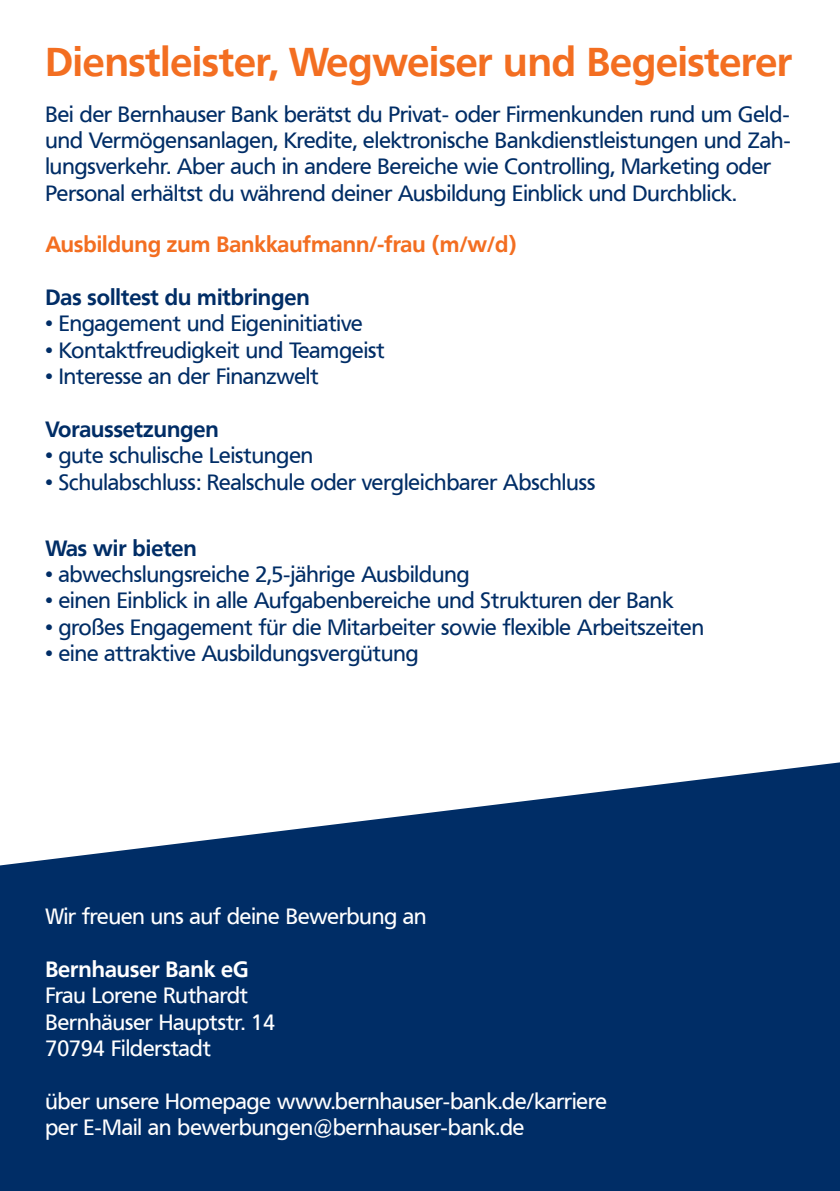
<style>
.page{position:relative;width:840px;height:1191px;background:#fff}
.page>*{position:absolute;margin:0;border:0;box-sizing:border-box;transform-origin:0 0}
.t1{font:700 40px "Frutiger VR";color:#f36e21}
.t2{font:22px/26.4px "Frutiger VR";color:#002d66}
.t3{font:22px/26.4px "Frutiger VR";color:#fff}
.t4{font:700 22px "Frutiger VR";color:#002d66}
.t5{font:700 22px "Frutiger VR";color:#f36e21}
.t6{font:700 22px "Frutiger VR";color:#fff}
</style>
<div class="page">
<svg style="left:0;top:762px;width:839px;height:429px;background:#1e4678"></svg>
<h1 class="t1" style="left:45px;top:38px;width:747px">Dienstleister, Wegweiser und Begeisterer</h1>
<p class="t2" style="left:45px;top:101px;width:746px">Bei der Bernhauser Bank berätst du Privat- oder Firmenkunden rund um Geld&shy;und Vermögensanlagen, Kredite, elektronische Bankdienstleistungen und Zah&shy;lungsverkehr. Aber auch in andere Bereiche wie Controlling, Marketing oder Personal erhältst du während deiner Ausbildung Einblick und Durchblick.</p>
<p class="t5" style="left:45px;top:231px;width:472px">Ausbildung zum Bankkaufmann/-frau (m/w/d)</p>
<p class="t4" style="left:45px;top:284px;width:266px">Das solltest du mitbringen</p>
<p class="t2" style="left:45px;top:311px;width:319px">• Engagement und Eigeninitiative</p>
<p class="t2" style="left:45px;top:337px;width:341px">• Kontaktfreudigkeit und Teamgeist</p>
<p class="t2" style="left:45px;top:363px;width:275px">• Interesse an der Finanzwelt</p>
<p class="t4" style="left:45px;top:416px;width:175px">Voraussetzungen</p>
<p class="t2" style="left:45px;top:443px;width:269px">• gute schulische Leistungen</p>
<p class="t2" style="left:45px;top:469px;width:551px">• Schulabschluss: Realschule oder vergleichbarer Abschluss</p>
<p class="t4" style="left:45px;top:534px;width:153px">Was wir bieten</p>
<p class="t2" style="left:45px;top:561px;width:425px">• abwechslungsreiche 2,5-jährige Ausbildung</p>
<p class="t2" style="left:45px;top:588px;width:629px">• einen Einblick in alle Aufgabenbereiche und Strukturen der Bank</p>
<p class="t2" style="left:45px;top:614px;width:659px">• großes Engagement für die Mitarbeiter sowie flexible Arbeitszeiten</p>
<p class="t2" style="left:45px;top:640px;width:374px">• eine attraktive Ausbildungsvergütung</p>
<p class="t3" style="left:45px;top:903px;width:382px">Wir freuen uns auf deine Bewerbung an</p>
<p class="t6" style="left:45px;top:956px;width:205px">Bernhauser Bank eG</p>
<p class="t3" style="left:45px;top:982px;width:231px">Frau Lorene Ruthardt<br>Bernhäuser Hauptstr. 14<br>70794 Filderstadt</p>
<p class="t3" style="left:45px;top:1088px;width:562px">über unsere Homepage www.bernhauser-bank.de/karriere per E-Mail an bewerbungen@bernhauser-bank.de</p>
</div>
